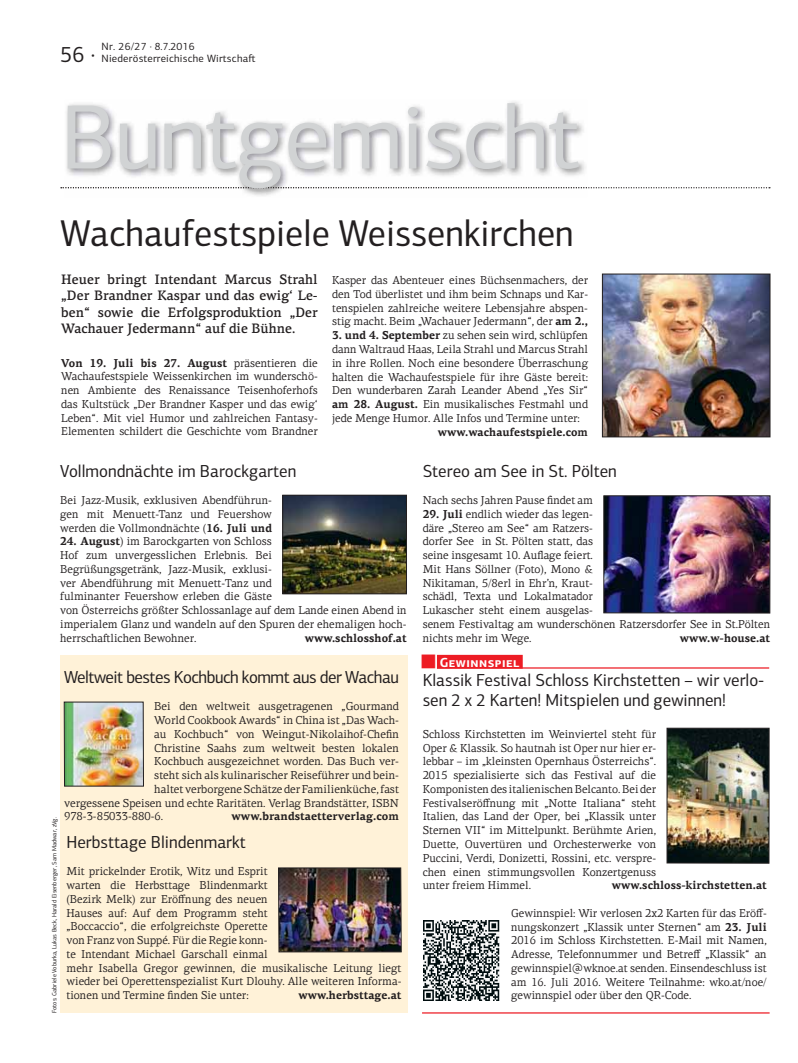
<style>
.page{position:relative;width:798px;height:1063px;background:#fff}
.page>*{position:absolute;margin:0;border:0;box-sizing:border-box;transform-origin:0 0}
.t1{font:91.88px "PF Centro Sans Pro";letter-spacing:-.02em;color:#d1d3d4}
.t2{font:37.5px "PF Centro Sans Pro";color:#231f20;scale:.96 1}
.t3{font:22.5px "PF Centro Sans Pro";color:#231f20;scale:.96 1}
.t4{font:17.5px/20px "PF Centro Sans Pro";color:#231f20;scale:.96 1}
.t5{font:17.5px "PF Centro Sans Pro";letter-spacing:-.03em;color:#231f20;scale:.96 1}
.t6{font:500 13.75px/16.2px "PF Centro Serif Pro";color:#231f20;text-align:justify;scale:.96 1}
.t7{font:700 13.12px "PF Centro Sans Pro";letter-spacing:.04em;color:#fff}
.t8{font:11.5px/13.8px "PF Centro Serif Pro";color:#231f20;text-align:justify;scale:.96 1}
.t9{font:11.5px "PF Centro Serif Pro";color:#231f20}
.t10{font:700 11.5px "PF Centro Serif Pro";color:#231f20;scale:.96 1}
.t11{font:700 11.5px "PF Centro Serif Pro";color:#231f20}
.t12{font:10.62px/11.9px "PF Centro Sans Pro";letter-spacing:.02em;color:#231f20}
.t13{font:6.25px "PF Centro Sans Pro";color:#231f20}
.s1{font-weight:700}
</style>
<div class="page">
<svg style="left:61px;top:187px;width:708px;height:1px"></svg>
<img style="left:64px;top:101px;width:522px;height:95px">
<img style="left:510px;top:187px;width:76px;height:1px">
<hr style="left:422px;top:1012px;width:347px;height:2px;background:#ed1c24">
<div style="left:437px;top:655px;width:85px;height:14px;background:#ed1c24"></div>
<hr style="left:437px;top:667px;width:331px;height:2px;background:#ed1c24">
<div style="left:60px;top:656px;width:347px;height:357px;background:#fff2d8"></div>
<img style="left:423px;top:921px;width:76px;height:80px">
<img style="left:278px;top:868px;width:123px;height:84px">
<img style="left:284px;top:497px;width:120px;height:95px">
<div style="left:282px;top:495px;width:124px;height:99px;border:1px solid #231f20"></div>
<img style="left:605px;top:498px;width:162px;height:113px">
<div style="left:603px;top:496px;width:166px;height:117px;border:1px solid #231f20"></div>
<img style="left:668px;top:730px;width:99px;height:131px">
<div style="left:666px;top:728px;width:103px;height:135px;border:1px solid #231f20"></div>
<img style="left:66px;top:704px;width:76px;height:80px">
<div style="left:64px;top:702px;width:80px;height:84px;border:1px solid #231f20"></div>
<img style="left:604px;top:276px;width:163px;height:159px">
<div style="left:602px;top:274px;width:167px;height:163px;border:1px solid #231f20"></div>
<h3 class="t3" style="left:60px;top:46px;width:38px">56 ·</h3>
<p class="t12" style="left:101px;top:42px;width:155px">Nr. 26/27 · 8.7.2016<br>Niederösterreichische Wirtscha-</p>
<h1 class="t1" style="left:60px;top:103px;width:521px">Buntgemischt</h1>
<h2 class="t2" style="left:61px;top:219px;width:536px">Wachaufestspiele Weissenkirchen</h2>
<p class="t6" style="left:61px;top:273px;width:268px">Heuer bringt Intendant Marcus Strahl „Der Brandner Kaspar und das ewig‘ Le&shy;ben“ sowie die Erfolgsproduktion „Der Wachauer Jedermann“ auf die Bühne.</p>
<p class="t8" style="left:61px;top:357px;width:268px"><span class="s1">Von 19. Juli bis 27. August</span> präsentieren die Wachaufestspiele Weissenkirchen im wunderschö&shy;nen Ambiente des Renaissance Teisenhoferhofs das Kultstück „Der Brandner Kasper und das ewig‘ Leben“. Mit viel Humor und zahlreichen Fantasy-Elementen schildert die Geschichte vom Brandner</p>
<p class="t8" style="left:332px;top:275px;width:268px">Kasper das Abenteuer eines Büchsenmachers, der den Tod überlistet und ihm beim Schnaps und Kar&shy;tenspielen zahlreiche weitere Lebensjahre abspen&shy;stig macht. Beim „Wachauer Jedermann“, der <span class="s1">am 2.,</span></p>
<p class="t8" style="left:332px;top:330px;width:268px"><span class="s1">3. und 4. September</span> zu sehen sein wird, schlüpfen dann Waltraud Haas, Leila Strahl und Marcus Strahl in ihre Rollen. Noch eine besondere Überraschung halten die Wachaufestspiele für ihre Gäste bereit:<br>Den wunderbaren Zarah Leander Abend „Yes Sir“ <span class="s1">am 28. August.</span> Ein musikalisches Festmahl und jede Menge Humor. Alle Infos und Termine unter:</p>
<p class="t10" style="left:438px;top:427px;width:158px">www.wachaufestspiele.com</p>
<h3 class="t4" style="left:60px;top:463px;width:247px">Vollmondnächte im Barockgarten</h3>
<p class="t8" style="left:60px;top:495px;width:222px">Bei Jazz-Musik, exklusiven Abendführun&shy;gen mit Menuett-Tanz und Feuershow werden die Vollmondnächte (<span class="s1">16. Juli und</span></p>
<p class="t8" style="left:60px;top:536px;width:362px;text-align:left"><span class="s1">24. August</span>) im Barockgarten von Schloss<br>Hof zum unvergesslichen Erlebnis. Bei<br>Begrüßungsgetränk, Jazz-Musik, exklusi-<br>ver Abendführung mit Menuett-Tanz und<br>fulminanter Feuershow erleben die Gäste<br>von Österreichs größter Schlossanlage auf dem Lande einen Abend in imperialem Glanz und wandeln auf den Spuren der ehemaligen hoch&shy;herrscha-lichen Bewohner.</p>
<p class="t10" style="left:305px;top:634px;width:107px">www.schlosshof.at</p>
<h3 class="t5" style="left:64px;top:670px;width:350px">Weltweit bestes Kochbuch kommt aus der Wachau</h3>
<p class="t9" style="left:154px;top:702px;width:246px">Bei den weltweit ausgetragenen „Gourmand</p>
<p class="t9" style="left:154px;top:716px;width:246px">World Cookbook Awards“ in China ist „Das Wach-</p>
<p class="t9" style="left:154px;top:730px;width:246px">au Kochbuch“ von Weingut-Nikolaihof-Chefin</p>
<p class="t9" style="left:154px;top:744px;width:246px">Christine Saahs zum weltweit besten lokalen</p>
<p class="t9" style="left:154px;top:757px;width:246px">Kochbuch ausgezeichnet worden. Das Buch ver-</p>
<p class="t9" style="left:154px;top:771px;width:246px">steht sich als kulinarischer Reiseführer und bein-</p>
<p class="t9" style="left:154px;top:785px;width:246px">haltet verborgene Schätze der Familienküche, fast</p>
<p class="t9" style="left:64px;top:799px;width:336px">vergessene Speisen und echte Raritäten. Verlag Brandstätter, ISBN</p>
<p class="t9" style="left:64px;top:812px;width:100px">978-3-85033-880-6.</p>
<p class="t11" style="left:231px;top:812px;width:169px">www.brandstaetterverlag.com</p>
<p class="t13" style="left:52px;top:1013px;width:197px;rotate:-90deg">Fotos: Gabriele Voburka, Lukas Beck, Harald Eisenberger, Sam Madwar, zVg.</p>
<h3 class="t4" style="left:66px;top:834px;width:188px">Herbsttage Blindenmarkt</h3>
<p class="t8" style="left:66px;top:866px;width:350px;text-align:left">Mit prickelnder Erotik, Witz und Esprit<br>warten die Herbsttage Blindenmarkt<br>(Bezirk Melk) zur Eröffnung des neuen<br>Hauses auf: Auf dem Programm steht<br>„Boccaccio“, die erfolgreichste Operette<br>von Franz von Suppé. Für die Regie konn-<br>te Intendant Michael Garschall einmal<br>mehr Isabella Gregor gewinnen, die musikalische Leitung liegt wieder bei Operettenspezialist Kurt Dlouhy. Alle weiteren Informa&shy;tionen und Termine finden Sie unter:</p>
<p class="t10" style="left:298px;top:991px;width:109px">www.herbsttage.at</p>
<h3 class="t4" style="left:422px;top:463px;width:204px">Stereo am See in St. Pölten</h3>
<p class="t8" style="left:422px;top:495px;width:179px">Nach sechs Jahren Pause findet am</p>
<p class="t8" style="left:422px;top:508px;width:363px;text-align:left"><span class="s1">29. Juli</span> endlich wieder das legen-<br>däre „Stereo am See“ am Ratzers-<br>dorfer See in St. Pölten statt, das<br>seine insgesamt 10. Auflage feiert.<br>Mit Hans Söllner (Foto), Mono &amp;<br>Nikitaman, 5/8erl in Ehr’n, Kraut-<br>schädl, Texta und Lokalmatador<br>Lukascher steht einem ausgelas-<br>senem Festivaltag am wunderschönen Ratzersdorfer See in St.Pölten nichts mehr im Wege.</p>
<p class="t10" style="left:679px;top:634px;width:95px">www.w-house.at</p>
<h3 class="t4" style="left:422px;top:672px;width:357px">Klassik Festival Schloss Kirchstetten – wir verlo&shy;sen 2 x 2 Karten! Mitspielen und gewinnen!</h3>
<p class="t8" style="left:422px;top:728px;width:245px">Schloss Kirchstetten im Weinviertel steht für Oper &amp; Klassik. So hautnah ist Oper nur hier er&shy;lebbar – im „kleinsten Opernhaus Österreichs“.<br>2015 spezialisierte sich das Festival auf die Komponisten des italienischen Belcanto. Bei der Festivalseröffnung mit „Notte Italiana“ steht Italien, das Land der Oper, bei „Klassik unter Sternen VII“ im Mittelpunkt. Berühmte Arien, Duette, Ouvertüren und Orchesterwerke von Puccini, Verdi, Donizetti, Rossini, etc. verspre&shy;chen einen stimmungsvollen Konzertgenuss unter freiem Himmel.</p>
<p class="t7" style="left:439px;top:657px;width:81px">Gewinnspiel</p>
<p class="t10" style="left:611px;top:881px;width:163px">www.schloss-kirchstetten.at</p>
<p class="t8" style="left:511px;top:907px;width:268px">Gewinnspiel: Wir verlosen 2x2 Karten für das Eröff&shy;nungskonzert „Klassik unter Sternen“ am <span class="s1">23. Juli </span>2016 im Schloss Kirchstetten. E-Mail mit Namen, Adresse, Telefonnummer und Betreff „Klassik“ an gewinnspiel@wknoe.at senden. Einsendeschluss ist am 16. Juli 2016. Weitere Teilnahme: wko.at/noe/ gewinnspiel oder über den QR-Code.</p>
</div>
